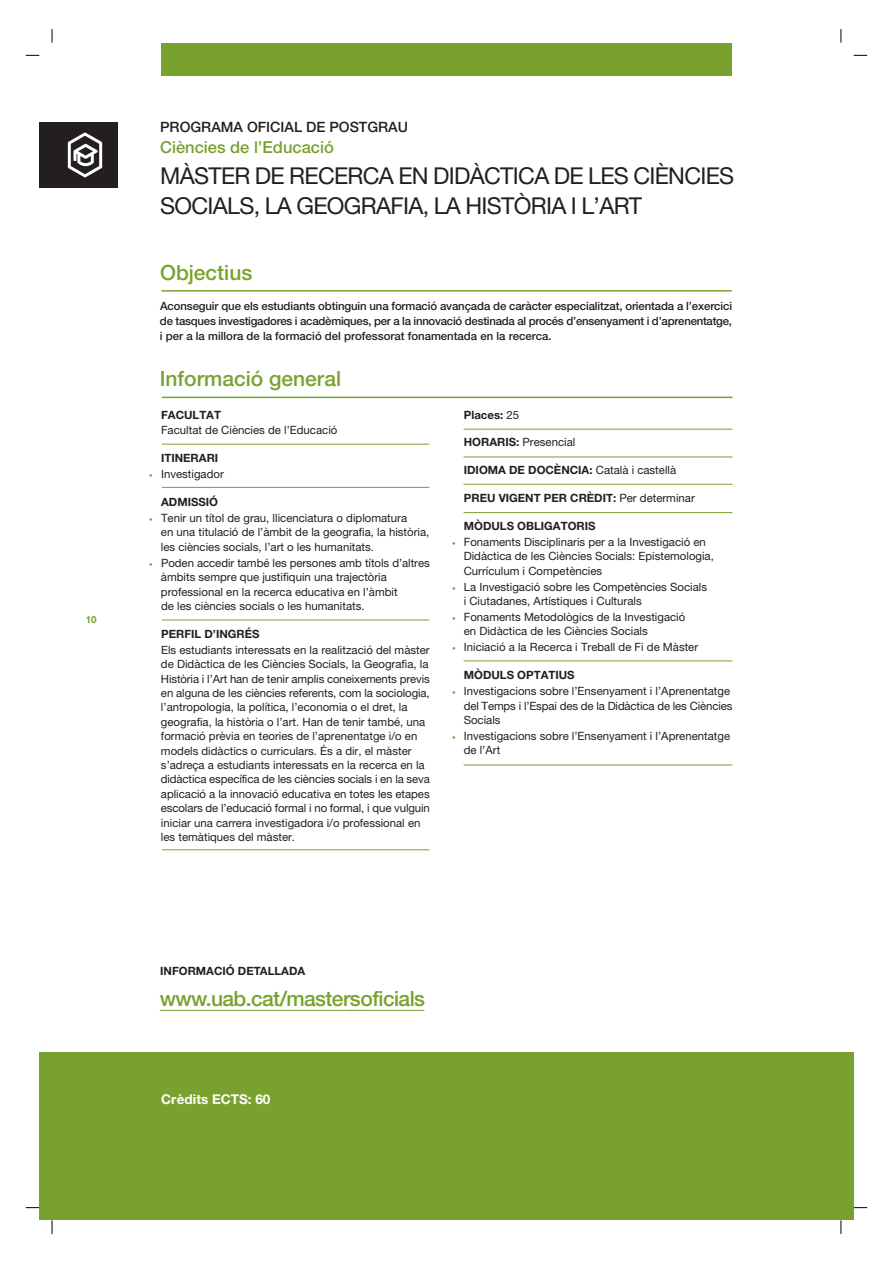
<style>
.page{position:relative;width:893px;height:1263px;background:#fff}
.page>*{position:absolute;margin:0;border:0;box-sizing:border-box;transform-origin:0 0}
.t1{font:23.25px/29.2px "Helvetica Neue";letter-spacing:-.03em;color:#231f20}
.t2{font:500 21px "Helvetica Neue";letter-spacing:-.03em;color:#78a22d}
.t3{font:500 21px "Helvetica Neue";color:#78a22d}
.t4{font:500 16.5px "Helvetica Neue";color:#78a22d}
.t5{font:500 14.25px "Helvetica Neue";color:#231f20}
.t6{font:700 13.5px "Helvetica Neue";color:#fff}
.t7{font:11.4px/14.4px "Helvetica Neue";color:#231f20}
.t8{font:500 11.4px/15.1px "Helvetica Neue";color:#231f20;text-align:justify}
.t9{font:700 11.4px "Helvetica Neue";color:#231f20}
.t10{font:700 9.75px "Helvetica Neue";color:#78a22d}
.s1{font-family:"Univers";font-weight:300;font-stretch:condensed;font-size:7.2px;color:#78a22d}
.s2{font-weight:400}
.s3{font-weight:700}
</style>
<div class="page">
<svg style="left:26px;top:1207px;width:13px;height:1px"></svg>
<svg style="left:52px;top:1220px;width:1px;height:14px"></svg>
<svg style="left:26px;top:55px;width:13px;height:1px"></svg>
<svg style="left:52px;top:29px;width:1px;height:14px"></svg>
<svg style="left:854px;top:55px;width:13px;height:1px"></svg>
<svg style="left:841px;top:29px;width:1px;height:14px"></svg>
<svg style="left:854px;top:1207px;width:13px;height:1px"></svg>
<svg style="left:841px;top:1220px;width:1px;height:14px"></svg>
<div style="left:161px;top:43px;width:571px;height:32px;background:#78a22d"></div>
<hr style="left:160px;top:1010px;width:47px;height:1px;background:#78a22d">
<hr style="left:207px;top:1010px;width:145px;height:1px;background:#78a22d">
<hr style="left:361px;top:1010px;width:63px;height:1px;background:#78a22d">
<div style="left:39px;top:1053px;width:815px;height:167px;background:#78a22d"></div>
<hr style="left:161px;top:290px;width:571px;height:2px;background:#78a22d">
<hr style="left:162px;top:397px;width:570px;height:1px;background:#78a22d">
<hr style="left:162px;top:487px;width:267px;height:1px;background:#78a22d">
<hr style="left:162px;top:444px;width:267px;height:1px;background:#78a22d">
<hr style="left:463px;top:429px;width:269px;height:1px;background:#78a22d">
<hr style="left:463px;top:484px;width:269px;height:1px;background:#78a22d">
<hr style="left:463px;top:457px;width:269px;height:1px;background:#78a22d">
<hr style="left:463px;top:661px;width:269px;height:1px;background:#78a22d">
<hr style="left:463px;top:765px;width:269px;height:1px;background:#78a22d">
<div style="left:39px;top:122px;width:79px;height:66px;background:#231f20"></div>
<svg style="left:68px;top:133px;width:34px;height:44px"></svg>
<hr style="left:162px;top:620px;width:267px;height:1px;background:#78a22d">
<hr style="left:162px;top:849px;width:267px;height:1px;background:#78a22d">
<hr style="left:463px;top:512px;width:269px;height:1px;background:#78a22d">
<p class="t10" style="left:86px;top:616px;width:12px">10</p>
<p class="t5" style="left:160px;top:122px;width:249px">PROGRAMA OFICIAL DE POSTGRAU</p>
<h3 class="t4" style="left:160px;top:141px;width:175px">Ciències de l’Educació</h3>
<h1 class="t1" style="left:160px;top:164px;width:576px">MÀSTER DE RECERCA EN DIDÀCTICA DE LES CIÈNCIES<br>SOCIALS, LA GEOGRAFIA, LA HISTÒRIA I L’ART</h1>
<h2 class="t3" style="left:160px;top:265px;width:94px">Objectius</h2>
<p class="t8" style="left:160px;top:300px;width:574px">Aconseguir que els estudiants obtinguin una formació avançada de caràcter especialitzat, orientada a l’exercici de tasques investigadores i acadèmiques, per a la innovació destinada al procés d’ensenyament i d’aprenentatge, i per a la millora de la formació del professorat fonamentada en la recerca.</p>
<h2 class="t3" style="left:160px;top:371px;width:183px">Informació general</h2>
<p class="t9" style="left:161px;top:410px;width:61px">FACULTAT</p>
<p class="t7" style="left:161px;top:424px;width:178px">Facultat de Ciències de l’Educació</p>
<p class="t9" style="left:161px;top:454px;width:59px">ITINERARI</p>
<p class="t7" style="left:149px;top:468px;width:76px"><span class="s1">•</span> Investigador</p>
<p class="t9" style="left:161px;top:498px;width:58px">ADMISSIÓ</p>
<p class="t7" style="left:161px;top:512px;width:270px;text-indent:-12px"><span class="s1">•</span> Tenir un títol de grau, llicenciatura o diplomatura<br>en una titulació de l’àmbit de la geografia, la història, les ciències socials, l’art o les humanitats.</p>
<p class="t7" style="left:161px;top:557px;width:270px;text-indent:-12px"><span class="s1">•</span> Poden accedir també les persones amb títols d’altres àmbits sempre que justifiquin una trajectòria professional en la recerca educativa en l’àmbit<br>de les ciències socials o les humanitats.</p>
<p class="t9" style="left:161px;top:630px;width:100px">PERFIL D’INGRÉS</p>
<p class="t7" style="left:161px;top:644px;width:270px">Els estudiants interessats en la realització del màster de Didàctica de les Ciències Socials, la Geografia, la Història i l’Art han de tenir amplis coneixements previs en alguna de les ciències referents, com la sociologia, l’antropologia, la política, l’economia o el dret, la geografia, la història o l’art. Han de tenir també, una formació prèvia en teories de l’aprenentatge i/o en models didàctics o curriculars. És a dir, el màster s’adreça a estudiants interessats en la recerca en la didàctica específica de les ciències socials i en la seva aplicació a la innovació educativa en totes les etapes escolars de l’educació formal i no formal, i que vulguin iniciar una carrera investigadora i/o professional en les temàtiques del màster.</p>
<p class="t9" style="left:464px;top:410px;width:57px">Places: <span class="s2">25</span></p>
<p class="t7" style="left:464px;top:436px;width:113px"><span class="s3">HORARIS:</span> Presencial</p>
<p class="t9" style="left:464px;top:466px;width:214px">IDIOMA DE DOCÈNCIA: <span class="s2">Català i castellà</span></p>
<p class="t9" style="left:464px;top:494px;width:232px">PREU VIGENT PER CRÈDIT: <span class="s2">Per determinar</span></p>
<p class="t9" style="left:464px;top:522px;width:133px">MÒDULS OBLIGATORIS</p>
<p class="t7" style="left:464px;top:536px;width:252px;text-indent:-12px"><span class="s1">•</span> Fonaments Disciplinaris per a la Investigació en<br>Didàctica de les Ciències Socials: Epistemologia,<br>Currículum i Competències</p>
<p class="t7" style="left:464px;top:581px;width:245px;text-indent:-12px"><span class="s1">•</span> La Investigació sobre les Competències Socials i Ciutadanes, Artístiques i Culturals</p>
<p class="t7" style="left:464px;top:611px;width:223px;text-indent:-12px"><span class="s1">•</span> Fonaments Metodològics de la Investigació en Didàctica de les Ciències Socials</p>
<p class="t7" style="left:452px;top:641px;width:248px"><span class="s1">•</span> Iniciació a la Recerca i Treball de Fi de Màster</p>
<p class="t9" style="left:464px;top:671px;width:112px">MÒDULS OPTATIUS</p>
<p class="t7" style="left:464px;top:685px;width:270px;text-indent:-12px"><span class="s1">•</span> Investigacions sobre l’Ensenyament i l’Aprenentatge del Temps i l’Espai des de la Didàctica de les Ciències<br>Socials</p>
<p class="t7" style="left:464px;top:730px;width:268px;text-indent:-12px"><span class="s1">•</span> Investigacions sobre l’Ensenyament i l’Aprenentatge de l’Art</p>
<p class="t9" style="left:160px;top:967px;width:147px">INFORMACIÓ DETALLADA</p>
<h2 class="t2" style="left:160px;top:991px;width:267px">www.uab.cat/mastersoficials</h2>
<p class="t6" style="left:161px;top:1094px;width:111px">Crèdits ECTS: 60</p>
</div>
